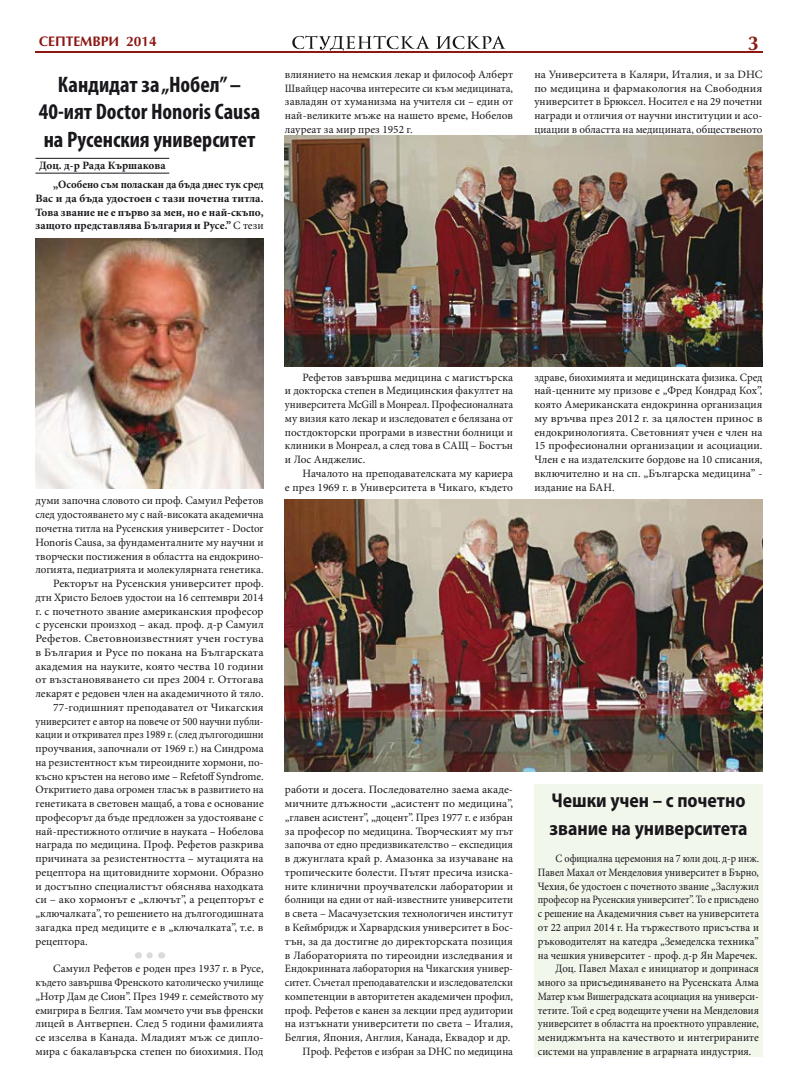
<style>
.page{position:relative;width:798px;height:1092px;background:#fff}
.page>*{position:absolute;margin:0;border:0;box-sizing:border-box;transform-origin:0 0}
.t1{font:700 condensed 22.5px/27.5px "Myriad Pro";color:#1a171c;text-align:center}
.t2{font:700 semi-condensed 20px/27.5px "Myriad Pro";color:#1a171c;scale:.95 1}
.t3{font:700 20px "AG Optima Cyr";color:#8c1713}
.t4{font:700 13.75px "AG Optima Cyr";color:#8c1713}
.t5{font:11.25px/13.8px "Minion Pro";color:#1a171c;text-align:justify}
.t6{font:11.25px/13.8px "Minion Pro";color:#1a171c;text-align:justify;scale:.96 1}
.t7{font:11.25px "Minion Pro";color:#1a171c;scale:.95 1}
.t8{font:700 11.25px/13.8px "Minion Pro";color:#1a171c}
.t9{font:11.25px "Minion Pro";color:#1a171c;scale:.93 1}
.t10{font:11.25px "Minion Pro";color:#1a171c;scale:.91 1}
.t11{font:11.25px "Minion Pro";color:#1a171c;scale:.92 1}
.t12{font:11.25px "Minion Pro";color:#1a171c;scale:.88 1}
.t13{font:11.25px "Minion Pro";color:#1a171c;scale:1.07 1}
.t14{font:11.25px "Minion Pro";color:#1a171c;scale:1.04 1}
.t15{font:11.25px "Minion Pro";color:#1a171c;scale:1.05 1}
.s1{font-weight:400}
</style>
<div class="page">
<svg style="left:436px;top:36px;width:69px;height:13px"></svg>
<svg style="left:292px;top:35px;width:138px;height:17px"></svg>
<hr style="left:35px;top:52px;width:727px;height:1px;background:#8c1713">
<hr style="left:35px;top:158px;width:134px;height:1px;background:#1a171c">
<hr style="left:35px;top:173px;width:134px;height:1px;background:#1a171c">
<svg style="left:149px;top:952px;width:4px;height:6px"></svg>
<img style="left:35px;top:238px;width:228px;height:250px">
<img style="left:285px;top:135px;width:477px;height:232px">
<img style="left:285px;top:499px;width:477px;height:272px">
<div style="left:534px;top:784px;width:228px;height:272px;background:#f2f7ec"></div>
<p class="t4" style="left:39px;top:34px;width:119px">СЕПТЕМВРИ 2014</p>
<h2 class="t3" style="left:747px;top:32px;width:13px">3</h2>
<h1 class="t1" style="left:39px;top:70px;width:223px">Кандидат за „Нобел” –<br>40-ият Doctor Honoris Causa на Русенския университет</h1>
<p class="t8" style="left:53px;top:156px;width:212px;line-height:18.8px;text-indent:-14px">Доц. д-р Рада Кършакова<br>„Особено съм поласкан да бъда днес тук сред</p>
<p class="t8" style="left:35px;top:191px;width:230px;text-align:justify">Вас и да бъда удостоен с тази почетна титла.<br>Това звание не е първо за мен, но е най-скъпо, защото представлява България и Русе.” <span class="s1">С тези</span></p>
<p class="t5" style="left:285px;top:68px;width:229px">влиянието на немския лекар и философ Алберт Швайцер насочва интересите си към медицината, завладян от хуманизма на учителя си – един от най-великите мъже на нашето време, Нобелов лауреат за мир през 1952 г.</p>
<p class="t5" style="left:534px;top:68px;width:230px">на Университета в Каляри, Италия, и за DHC по медицина и фармакология на Свободния университет в Брюксел. Носител е на 29 почетни награди и отличия от научни институции и асо&shy;циации в областта на медицината, общественото</p>
<p class="t5" style="left:35px;top:494px;width:229px">думи започна словото си проф. Самуил Рефетов</p>
<p class="t6" style="left:35px;top:508px;width:239px">след удостояването му с най-високата академична</p>
<p class="t5" style="left:35px;top:521px;width:229px">почетна титла на Русенския университет - Doctor</p>
<p class="t5" style="left:35px;top:535px;width:229px">Honoris Causa, за фундаменталните му научни и</p>
<p class="t5" style="left:35px;top:549px;width:230px">творчески постижения в областта на ендокрино-</p>
<p class="t5" style="left:35px;top:563px;width:229px">логията, педиатрията и молекулярната генетика.</p>
<p class="t5" style="left:53px;top:576px;width:212px">Ректорът на Русенския университет проф.</p>
<p class="t5" style="left:35px;top:590px;width:229px">дтн Христо Белоев удостои на 16 септември 2014</p>
<p class="t5" style="left:35px;top:604px;width:229px">г. с почетното звание американския професор</p>
<p class="t5" style="left:35px;top:618px;width:229px">с русенски произход – акад. проф. д-р Самуил</p>
<p class="t13" style="left:35px;top:631px;width:215px">Рефетов. Световноизвестният учен гостува</p>
<p class="t15" style="left:35px;top:644px;width:219px">в България и Русе по покана на Българската</p>
<p class="t14" style="left:35px;top:658px;width:221px">академия на науките, която чества 10 години</p>
<p class="t5" style="left:35px;top:673px;width:230px">от възстановяването си през 2004 г. Оттогава</p>
<p class="t5" style="left:35px;top:686px;width:229px">лекарят е редовен член на академичното й тяло.</p>
<p class="t5" style="left:53px;top:700px;width:212px">77-годишният преподавател от Чикагския</p>
<p class="t9" style="left:35px;top:713px;width:247px">университет е автор на повече от 500 научни публи-</p>
<p class="t9" style="left:35px;top:727px;width:247px">кации и откривател през 1989 г. (след дългогодишни</p>
<p class="t5" style="left:35px;top:741px;width:229px">проучвания, започнали от 1969 г.) на Синдрома</p>
<p class="t5" style="left:35px;top:755px;width:230px">на резистентност към тиреоидните хормони, по-</p>
<p class="t5" style="left:35px;top:769px;width:229px">късно кръстен на негово име – Refetoff Syndrome.</p>
<p class="t5" style="left:35px;top:783px;width:229px">Откритието дава огромен тласък в развитието на</p>
<p class="t5" style="left:35px;top:796px;width:230px">генетиката в световен мащаб, а това е основание</p>
<p class="t5" style="left:35px;top:810px;width:229px">професорът да бъде предложен за удостояване с</p>
<p class="t5" style="left:35px;top:824px;width:229px">най-престижното отличие в науката – Нобелова</p>
<p class="t5" style="left:35px;top:838px;width:230px">награда по медицина. Проф. Рефетов разкрива</p>
<p class="t5" style="left:35px;top:851px;width:229px">причината за резистентността – мутацията на</p>
<p class="t5" style="left:35px;top:865px;width:229px">рецептора на щитовидните хормони. Образно</p>
<p class="t5" style="left:35px;top:879px;width:230px">и достъпно специалистът обяснява находката</p>
<p class="t5" style="left:35px;top:893px;width:230px">си – ако хормонът е „ключът”, а рецепторът е</p>
<p class="t5" style="left:35px;top:906px;width:229px">„ключалката”, то решението на дългогодишната</p>
<p class="t5" style="left:35px;top:920px;width:229px">загадка пред медиците е в „ключалката”, т.е. в</p>
<p class="t5" style="left:35px;top:934px;width:54px">рецептора.</p>
<p class="t5" style="left:35px;top:961px;width:229px;text-indent:18px">Самуил Рефетов е роден през 1937 г. в Русе, където завършва Френското католическо училище „Нотр Дам де Сион”. През 1949 г. семейството му емигрира в Белгия. Там момчето учи във френски лицей в Антверпен. След 5 години фамилията се изселва в Канада. Младият мъж се дипло&shy;мира с бакалавърска степен по биохимия. Под</p>
<p class="t5" style="left:285px;top:370px;width:230px;text-indent:18px">Рефетов завършва медицина с магистърска и докторска степен в Медицинския факултет на университета McGill в Монреал. Професионалната му визия като лекар и изследовател е белязана от постдокторски програми в известни болници и клиники в Монреал, а след това в САЩ – Бостън и Лос Анджелис.</p>
<p class="t5" style="left:285px;top:466px;width:229px;text-align:right">Началото на преподавателската му кариера<br>е през 1969 г. в Университета в Чикаго, където</p>
<p class="t5" style="left:285px;top:783px;width:230px;text-align:right">работи и досега. Последователно заема акаде&shy;мичните длъжности „асистент по медицина”, „главен асистент”, „доцент”. През 1977 г. е избран за професор по медицина. Творческият му път започва от едно предизвикателство – експедиция в джунглата край р. Амазонка за изучаване на тропическите болести. Пътят пресича изиска&shy;ните клинични проучвателски лаборатории и болници на едни от най-известните университети в света – Масачузетския технологичен институт в Кеймбридж и Харвардския университет в Бос&shy;тън, за да достигне до директорската позиция в Лабораторията по тиреоидни изследвания и Ендокринната лаборатория на Чикагския универ&shy;ситет. Съчетал преподавателски и изследователски компетенции в авторитетен академичен профил, проф. Рефетов е канен за лекции пред аудитории на изтъкнати университети по света – Италия, Белгия, Япония, Англия, Канада, Еквадор и др.<br>Проф. Рефетов е избран за DHC по медицина</p>
<p class="t6" style="left:534px;top:370px;width:239px">здраве, биохимията и медицинската физика. Сред най-ценните му призове е „Фред Кондрад Кох”, която Американската ендокринна организация му връчва през 2012 г. за цялостен принос в ендокринологията. Световният учен е член на 15 професионални организации и асоциации.<br>Член е на издателските бордове на 10 списания, включително и на сп. „Българска медицина” - издание на БАН.</p>
<h2 class="t2" style="left:549px;top:786px;width:210px">Чешки учен – с почетно звание на университета</h2>
<p class="t10" style="left:555px;top:851px;width:225px">С официална церемония на 7 юли доц. д-р инж.</p>
<p class="t11" style="left:537px;top:864px;width:242px">Павел Махал от Менделовия университет в Бърно,</p>
<p class="t9" style="left:537px;top:878px;width:239px">Чехия, бе удостоен с почетното звание „Заслужил</p>
<p class="t12" style="left:537px;top:892px;width:252px">професор на Русенския университет”. То е присъдено</p>
<p class="t11" style="left:537px;top:906px;width:242px">с решение на Академичния съвет на университета</p>
<p class="t7" style="left:537px;top:919px;width:234px">от 22 април 2014 г. На тържеството присъства и</p>
<p class="t7" style="left:537px;top:933px;width:234px">ръководителят на катедра „Земеделска техника”</p>
<p class="t7" style="left:537px;top:947px;width:233px">на чешкия университет - проф. д-р Ян Маречек.</p>
<p class="t7" style="left:555px;top:961px;width:215px">Доц. Павел Махал е инициатор и допринася</p>
<p class="t7" style="left:537px;top:974px;width:234px">много за присъединяването на Русенската Алма</p>
<p class="t10" style="left:537px;top:988px;width:244px">Матер към Вишеградската асоциация на универси-</p>
<p class="t9" style="left:537px;top:1002px;width:239px">тетите. Той е сред водещите учени на Менделовия</p>
<p class="t10" style="left:537px;top:1016px;width:244px">университет в областта на проектното управление,</p>
<p class="t5" style="left:537px;top:1030px;width:222px">мениджмънта на качеството и интегрираните</p>
<p class="t7" style="left:537px;top:1043px;width:226px">системи на управление в аграрната индустрия.</p>
</div>
